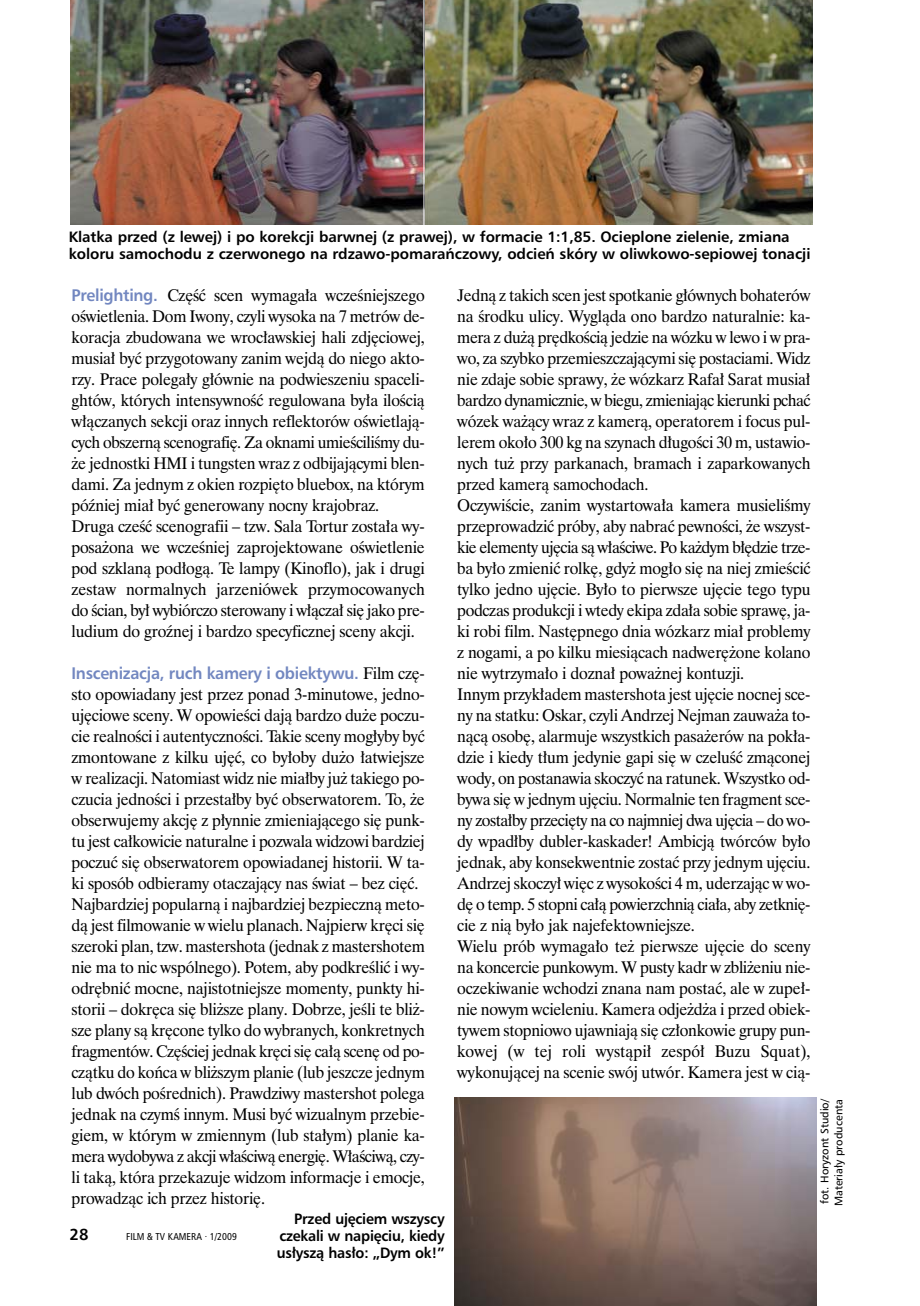
<style>
.page{position:relative;width:920px;height:1306px;background:#fff}
.page>*{position:absolute;margin:0;border:0;box-sizing:border-box;transform-origin:0 0}
.t1{font:16.8px/21px "Dutch 801 PL";letter-spacing:-.015em;color:#000;scale:.96 1}
.t2{font:700 16.8px "Humanist Triple Seven PL";letter-spacing:-.02em;color:#7287c0;scale:.96 1}
.t3{font:700 16px "Humanist Triple Seven PL";color:#000}
.t4{font:700 15px/17px "Humanist Triple Seven PL";letter-spacing:-.005em;color:#000}
.t5{font:700 15px/17px "Humanist Triple Seven PL";letter-spacing:-.005em;color:#000;text-align:justify;scale:.96 1}
.t6{font:11px/14px "Humanist Triple Seven PL";color:#000}
.t7{font:condensed 10px "Humanist Triple Seven PL";color:#000}
.s1{font-family:"Humanist Triple Seven PL";font-weight:700;color:#7287c0}
.s2{font-family:"Dutch 801 PL";font-weight:400;color:#000}
</style>
<div class="page">
<img style="left:424px;top:0;width:388px;height:224px">
<img style="left:70px;top:0;width:353px;height:224px">
<img style="left:454px;top:1097px;width:362px;height:209px">
<p class="t4" style="left:69px;top:229px;width:743px">Klatka przed (z lewej) i po korekcji barwnej (z prawej), w formacie 1:1,85. Ocieplone zielenie, zmiana koloru samochodu z czerwonego na rdzawo-pomaraƒczowy, odcieƒ skóry w oliwkowo-sepiowej tonacji</p>
<p class="t1" style="left:71px;top:287px;width:369px"><span class="s1">Prelighting.</span> Cz´Êç scen wymaga∏a wczeÊniejszego oÊwietlenia. Dom Iwony, czyli wysoka na 7 metrów de&shy;koracja zbudowana we wroc∏awskiej hali zdj´ciowej, musia∏ byç przygotowany zanim wejdà do niego akto&shy;rzy. Prace polega∏y g∏ównie na podwieszeniu spaceli&shy;ghtów, których intensywnoÊç regulowana by∏a iloÊcià w∏àczanych sekcji oraz innych reflektorów oÊwietlajà&shy;cych obszernà scenografi´. Za oknami umieÊciliÊmy du-˝e jednostki HMI i tungsten wraz z odbijajàcymi blen&shy;dami. Za jednym z okien rozpi´to bluebox, na którym póêniej mia∏ byç generowany nocny krajobraz.<br>Druga czeÊç scenografii – tzw. Sala Tortur zosta∏a wy&shy;posa˝ona we wczeÊniej zaprojektowane oÊwietlenie pod szklanà pod∏ogà. Te lampy (Kinoflo), jak i drugi zestaw normalnych jarzeniówek przymocowanych do Êcian, by∏ wybiórczo sterowany i w∏àcza∏ si´ jako pre&shy;ludium do groênej i bardzo specyficznej sceny akcji.</p>
<p class="t2" style="left:71px;top:665px;width:369px">Inscenizacja, ruch kamery i obiektywu. <span class="s2">Film cz´-</span></p>
<p class="t1" style="left:71px;top:686px;width:369px">sto opowiadany jest przez ponad 3-minutowe, jedno&shy;uj´ciowe sceny. W opowieÊci dajà bardzo du˝e poczu&shy;cie realnoÊci i autentycznoÊci. Takie sceny mog∏yby byç zmontowane z kilku uj´ç, co by∏oby du˝o ∏atwiejsze w realizacji. Natomiast widz nie mia∏by ju˝ takiego po&shy;czucia jednoÊci i przesta∏by byç obserwatorem. To, ˝e obserwujemy akcj´ z p∏ynnie zmieniajàcego si´ punk&shy;tu jest ca∏kowicie naturalne i pozwala widzowi bardziej poczuç si´ obserwatorem opowiadanej historii. W ta&shy;ki sposób odbieramy otaczajàcy nas Êwiat – bez ci´ç.<br>Najbardziej popularnà i najbardziej bezpiecznà meto&shy;dà jest filmowanie w wielu planach. Najpierw kr´ci si´ szeroki plan, tzw. mastershota (jednak z mastershotem nie ma to nic wspólnego). Potem, aby podkreÊliç i wy&shy;odr´bniç mocne, najistotniejsze momenty, punkty hi&shy;storii – dokr´ca si´ bli˝sze plany. Dobrze, jeÊli te bli˝- sze plany sà kr´cone tylko do wybranych, konkretnych fragmentów. Cz´Êciej jednak kr´ci si´ ca∏à scen´ od po&shy;czàtku do koƒca w bli˝szym planie (lub jeszcze jednym lub dwóch poÊrednich). Prawdziwy mastershot polega jednak na czymÊ innym. Musi byç wizualnym przebie&shy;giem, w którym w zmiennym (lub sta∏ym) planie ka&shy;mera wydobywa z akcji w∏aÊciwà energi´. W∏aÊciwà, czy&shy;li takà, która przekazuje widzom informacje i emocje, prowadzàc ich przez histori´.</p>
<p class="t3" style="left:69px;top:1226px;width:20px">28</p>
<p class="t7" style="left:126px;top:1231px;width:112px">FILM &amp; TV KAMERA · 1/2009</p>
<p class="t5" style="left:277px;top:1211px;width:176px;text-indent:17px">Przed uj´ciem wszyscy czekali w napi´ciu, kiedy us∏yszà has∏o: „Dym ok!”</p>
<p class="t1" style="left:457px;top:287px;width:369px">Jednà z takich scen jest spotkanie g∏ównych bohaterów na Êrodku ulicy. Wyglàda ono bardzo naturalnie: ka&shy;mera z du˝à pr´dkoÊcià jedzie na wózku w lewo i w pra&shy;wo, za szybko przemieszczajàcymi si´ postaciami. Widz nie zdaje sobie sprawy, ˝e wózkarz Rafa∏ Sarat musia∏ bardzo dynamicznie, w biegu, zmieniajàc kierunki pchaç wózek wa˝àcy wraz z kamerà, operatorem i focus pul&shy;lerem oko∏o 300 kg na szynach d∏ugoÊci 30 m, ustawio&shy;nych tu˝ przy parkanach, bramach i zaparkowanych przed kamerà samochodach.<br>OczywiÊcie, zanim wystartowa∏a kamera musieliÊmy przeprowadziç próby, aby nabraç pewnoÊci, ˝e wszyst&shy;kie elementy uj´cia sà w∏aÊciwe. Po ka˝dym b∏´dzie trze&shy;ba by∏o zmieniç rolk´, gdy˝ mog∏o si´ na niej zmieÊciç tylko jedno uj´cie. By∏o to pierwsze uj´cie tego typu podczas produkcji i wtedy ekipa zda∏a sobie spraw´, ja&shy;ki robi film. Nast´pnego dnia wózkarz mia∏ problemy z nogami, a po kilku miesiàcach nadwer´˝one kolano nie wytrzyma∏o i dozna∏ powa˝nej kontuzji.<br>Innym przyk∏adem mastershota jest uj´cie nocnej sce&shy;ny na statku: Oskar, czyli Andrzej Nejman zauwa˝a to&shy;nàcà osob´, alarmuje wszystkich pasa˝erów na pok∏a&shy;dzie i kiedy t∏um jedynie gapi si´ w czeluÊç zmàconej wody, on postanawia skoczyç na ratunek. Wszystko od&shy;bywa si´ w jednym uj´ciu. Normalnie ten fragment sce&shy;ny zosta∏by przeci´ty na co najmniej dwa uj´cia – do wo&shy;dy wpad∏by dubler-kaskader! Ambicjà twórców by∏o jednak, aby konsekwentnie zostaç przy jednym uj´ciu.<br>Andrzej skoczy∏ wi´c z wysokoÊci 4 m, uderzajàc w wo&shy;d´ o temp. 5 stopni ca∏à powierzchnià cia∏a, aby zetkni´- cie z nià by∏o jak najefektowniejsze.<br>Wielu prób wymaga∏o te˝ pierwsze uj´cie do sceny na koncercie punkowym. W pusty kadr w zbli˝eniu nie&shy;oczekiwanie wchodzi znana nam postaç, ale w zupe∏- nie nowym wcieleniu. Kamera odje˝d˝a i przed obiek&shy;tywem stopniowo ujawniajà si´ cz∏onkowie grupy pun&shy;kowej (w tej roli wystàpi∏ zespó∏ Buzu Squat), wykonujàcej na scenie swój utwór. Kamera jest w cià-</p>
<p class="t6" style="left:818px;top:1206px;width:109px;rotate:-90deg">fot. Horyzont Studio/<br>Materia∏y producenta</p>
</div>
